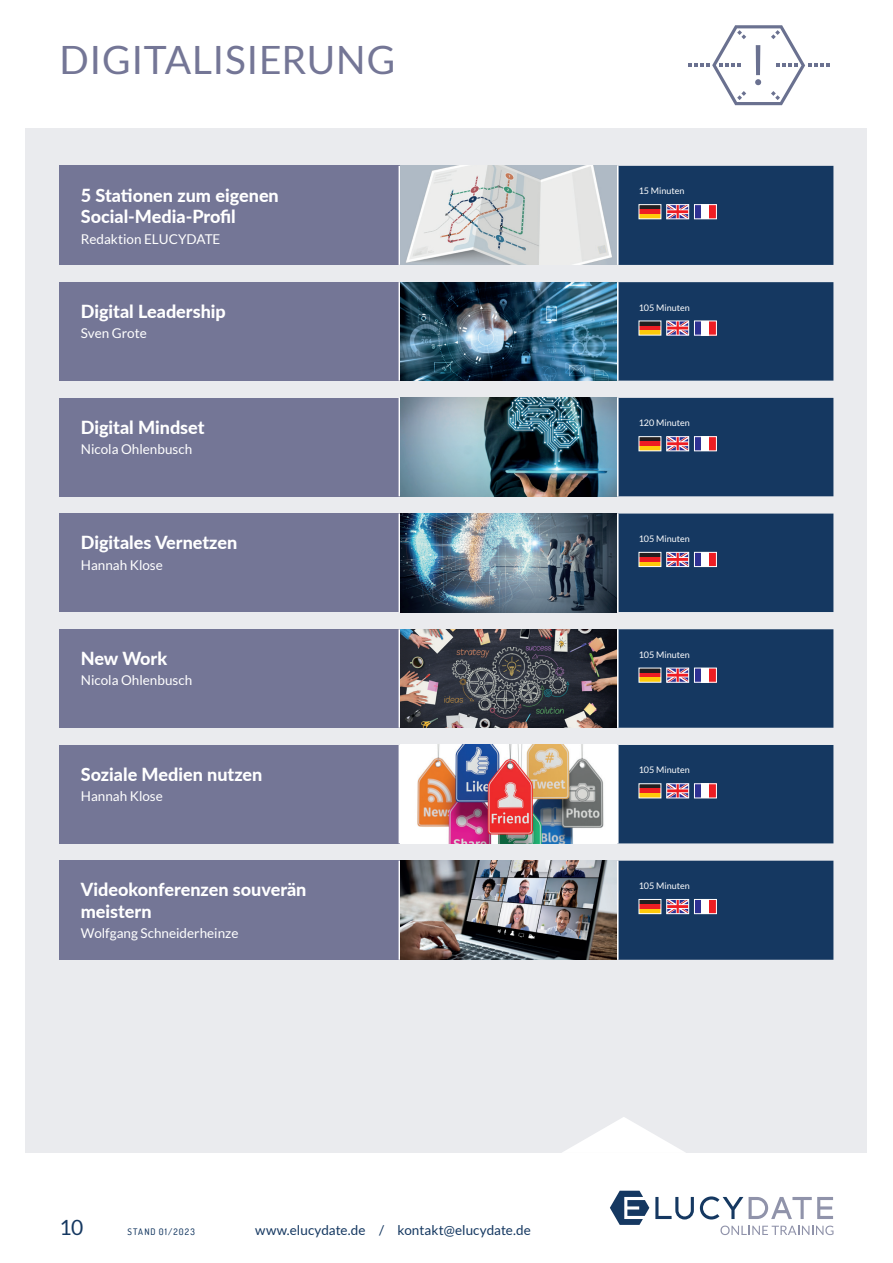
<style>
.page{position:relative;width:893px;height:1263px;background:#fff}
.page>*{position:absolute;margin:0;border:0;box-sizing:border-box;transform-origin:0 0}
.t1{font:39px "Lato";letter-spacing:.015em;color:#747696}
.t2{font:21px "Lato";color:#153861}
.t3{font:800 18px/21.6px "Lato";color:#fff}
.t4{font:13.5px "Lato";color:#fff}
.t5{font:13.5px "Lato";color:#153861}
.t6{font:9px "Lato";color:#fff}
.t7{font:500 9px "Dosis";letter-spacing:.125em;color:#153861}
</style>
<div class="page">
<svg style="left:749px;top:1197px;width:84px;height:22px"></svg>
<svg style="left:655px;top:1196px;width:88px;height:23px"></svg>
<svg style="left:610px;top:1191px;width:39px;height:34px"></svg>
<svg style="left:720px;top:1225px;width:113px;height:10px"></svg>
<div style="left:26px;top:128px;width:841px;height:1024px;background:#eaebee"></div>
<svg style="left:688px;top:25px;width:141px;height:80px"></svg>
<svg style="left:561px;top:1117px;width:125px;height:36px"></svg>
<div style="left:60px;top:166px;width:340px;height:99px;background:#747696"></div>
<hr style="left:399px;top:166px;width:2px;height:99px;background:#fff">
<hr style="left:616px;top:166px;width:3px;height:99px;background:#fff">
<img style="left:401px;top:166px;width:216px;height:98px">
<div style="left:618px;top:166px;width:215px;height:99px;background:#153861"></div>
<div style="left:666px;top:204px;width:23px;height:15px;border:1px solid #fff"></div>
<div style="left:694px;top:205px;width:8px;height:14px;background:#2e3092"></div>
<div style="left:702px;top:205px;width:7px;height:14px;background:#fff"></div>
<div style="left:709px;top:205px;width:7px;height:14px;background:#ee1d23"></div>
<div style="left:694px;top:204px;width:23px;height:15px;border:1px solid #fff"></div>
<div style="left:60px;top:282px;width:340px;height:99px;background:#747696"></div>
<hr style="left:399px;top:282px;width:2px;height:99px;background:#fff">
<img style="left:401px;top:282px;width:216px;height:99px">
<div style="left:617px;top:282px;width:216px;height:99px;background:#153861"></div>
<div style="left:666px;top:321px;width:23px;height:14px;border:1px solid #fff"></div>
<div style="left:694px;top:321px;width:8px;height:14px;background:#2e3092"></div>
<div style="left:702px;top:321px;width:7px;height:14px;background:#fff"></div>
<div style="left:709px;top:321px;width:7px;height:14px;background:#ee1d23"></div>
<div style="left:694px;top:321px;width:23px;height:14px;border:1px solid #fff"></div>
<div style="left:60px;top:398px;width:340px;height:98px;background:#747696"></div>
<hr style="left:399px;top:398px;width:2px;height:98px;background:#fff">
<img style="left:401px;top:398px;width:216px;height:98px">
<div style="left:617px;top:398px;width:216px;height:98px;background:#153861"></div>
<div style="left:666px;top:436px;width:23px;height:15px;border:1px solid #fff"></div>
<div style="left:694px;top:437px;width:8px;height:14px;background:#2e3092"></div>
<div style="left:702px;top:437px;width:7px;height:14px;background:#fff"></div>
<div style="left:709px;top:437px;width:7px;height:14px;background:#ee1d23"></div>
<div style="left:694px;top:436px;width:23px;height:15px;border:1px solid #fff"></div>
<div style="left:60px;top:514px;width:340px;height:98px;background:#747696"></div>
<hr style="left:399px;top:514px;width:2px;height:98px;background:#fff">
<img style="left:401px;top:514px;width:216px;height:98px">
<div style="left:617px;top:514px;width:216px;height:98px;background:#153861"></div>
<div style="left:666px;top:552px;width:23px;height:15px;border:1px solid #fff"></div>
<div style="left:694px;top:552px;width:8px;height:14px;background:#2e3092"></div>
<div style="left:702px;top:552px;width:7px;height:14px;background:#fff"></div>
<div style="left:709px;top:552px;width:7px;height:14px;background:#ee1d23"></div>
<div style="left:694px;top:552px;width:23px;height:15px;border:1px solid #fff"></div>
<div style="left:60px;top:629px;width:340px;height:99px;background:#747696"></div>
<hr style="left:399px;top:629px;width:2px;height:99px;background:#fff">
<img style="left:401px;top:629px;width:216px;height:99px">
<div style="left:617px;top:629px;width:216px;height:99px;background:#153861"></div>
<div style="left:666px;top:668px;width:23px;height:14px;border:1px solid #fff"></div>
<div style="left:694px;top:668px;width:8px;height:14px;background:#2e3092"></div>
<div style="left:702px;top:668px;width:7px;height:14px;background:#fff"></div>
<div style="left:709px;top:668px;width:7px;height:14px;background:#ee1d23"></div>
<div style="left:694px;top:668px;width:23px;height:14px;border:1px solid #fff"></div>
<div style="left:60px;top:745px;width:340px;height:98px;background:#747696"></div>
<hr style="left:399px;top:745px;width:2px;height:98px;background:#fff">
<img style="left:401px;top:745px;width:216px;height:98px">
<div style="left:617px;top:745px;width:216px;height:98px;background:#153861"></div>
<div style="left:666px;top:783px;width:23px;height:15px;border:1px solid #fff"></div>
<div style="left:694px;top:784px;width:8px;height:14px;background:#2e3092"></div>
<div style="left:702px;top:784px;width:7px;height:14px;background:#fff"></div>
<div style="left:709px;top:784px;width:7px;height:14px;background:#ee1d23"></div>
<div style="left:694px;top:783px;width:23px;height:15px;border:1px solid #fff"></div>
<div style="left:60px;top:861px;width:340px;height:99px;background:#747696"></div>
<hr style="left:399px;top:861px;width:2px;height:99px;background:#fff">
<hr style="left:616px;top:861px;width:3px;height:99px;background:#fff">
<img style="left:401px;top:861px;width:216px;height:98px">
<div style="left:617px;top:861px;width:216px;height:99px;background:#153861"></div>
<div style="left:666px;top:899px;width:23px;height:15px;border:1px solid #fff"></div>
<div style="left:694px;top:899px;width:8px;height:15px;background:#2e3092"></div>
<div style="left:702px;top:899px;width:7px;height:15px;background:#fff"></div>
<div style="left:709px;top:899px;width:7px;height:15px;background:#ee1d23"></div>
<div style="left:694px;top:899px;width:23px;height:15px;border:1px solid #fff"></div>
<h1 class="t1" style="left:60px;top:38px;width:337px">DIGITALISIERUNG</h1>
<p class="t3" style="left:81px;top:183px;width:200px">5 Stationen zum eigenen<br>Social-Media-Profil</p>
<p class="t4" style="left:81px;top:231px;width:141px">Redaktion ELUCYDATE</p>
<p class="t6" style="left:639px;top:186px;width:47px">15 Minuten</p>
<p class="t3" style="left:81px;top:300px;width:147px">Digital Leadership</p>
<p class="t4" style="left:81px;top:326px;width:68px">Sven Grote</p>
<p class="t6" style="left:639px;top:302px;width:53px">105 Minuten</p>
<p class="t3" style="left:81px;top:415px;width:125px">Digital Mindset</p>
<p class="t4" style="left:81px;top:442px;width:113px">Nicola Ohlenbusch</p>
<p class="t6" style="left:639px;top:418px;width:53px">120 Minuten</p>
<p class="t3" style="left:81px;top:531px;width:158px">Digitales Vernetzen</p>
<p class="t4" style="left:81px;top:557px;width:84px">Hannah Klose</p>
<p class="t6" style="left:639px;top:534px;width:53px">105 Minuten</p>
<p class="t3" style="left:81px;top:647px;width:88px">New Work</p>
<p class="t4" style="left:81px;top:673px;width:113px">Nicola Ohlenbusch</p>
<p class="t6" style="left:639px;top:649px;width:53px">105 Minuten</p>
<p class="t3" style="left:81px;top:763px;width:183px">Soziale Medien nutzen</p>
<p class="t4" style="left:81px;top:789px;width:84px">Hannah Klose</p>
<p class="t6" style="left:639px;top:765px;width:53px">105 Minuten</p>
<p class="t3" style="left:81px;top:878px;width:227px">Videokonferenzen souverän meistern</p>
<p class="t4" style="left:81px;top:926px;width:159px">Wolfgang Schneiderheinze</p>
<p class="t6" style="left:639px;top:881px;width:53px">105 Minuten</p>
<p class="t2" style="left:60px;top:1216px;width:25px">10</p>
<p class="t7" style="left:128px;top:1226px;width:69px">STAND 01/2023</p>
<p class="t5" style="left:255px;top:1223px;width:277px">www.elucydate.de / kontakt@elucydate.de</p>
</div>
